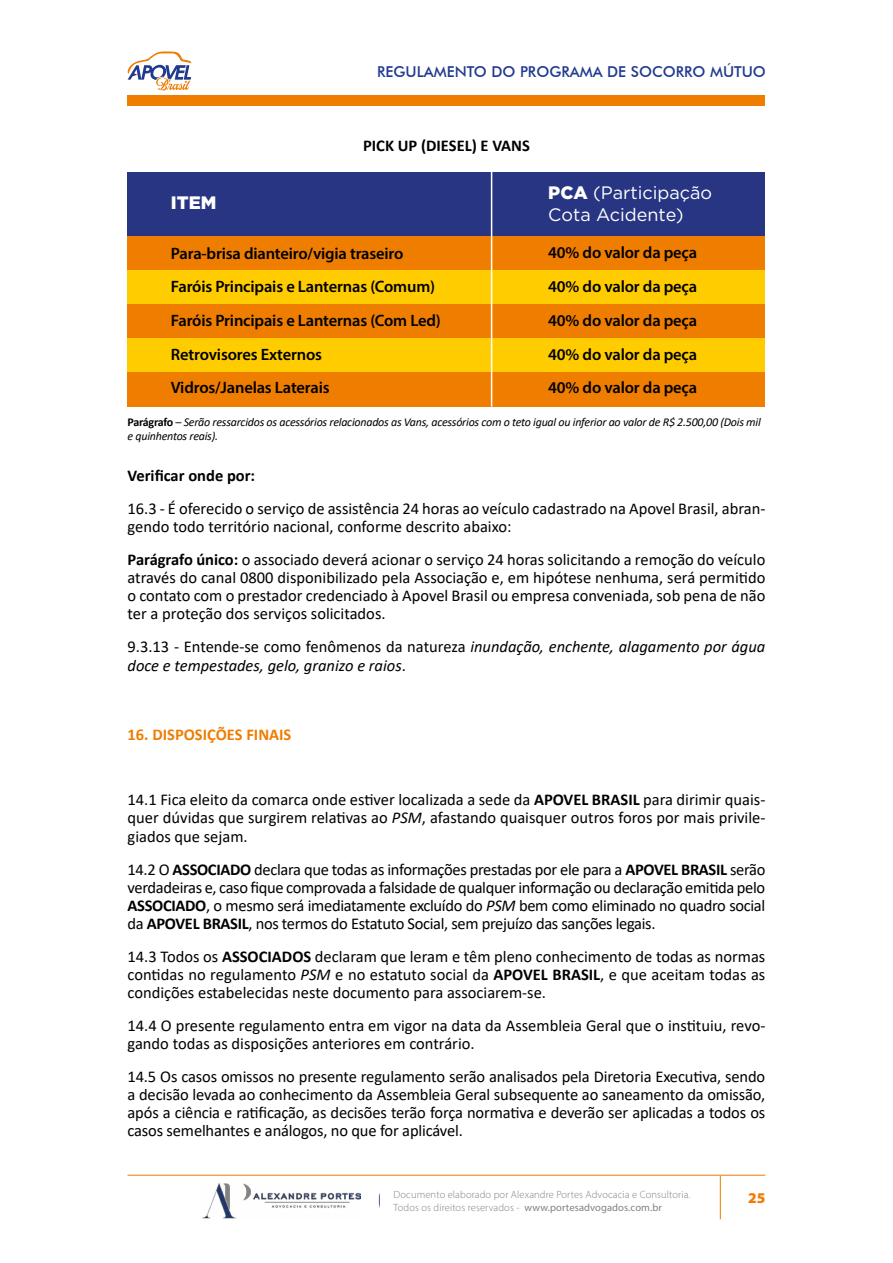
<style>
.page{position:relative;width:893px;height:1263px;background:#fff}
.page>*{position:absolute;margin:0;border:0;box-sizing:border-box;transform-origin:0 0}
.t1{font:18px/21.6px "Gotham";color:#fff}
.t2{font:900 18px "Gotham";color:#fff}
.t3{font:16.5px/18px "Calibri";color:#000;text-align:justify}
.t4{font:600 16.5px/33.8px "Myriad Pro";letter-spacing:-.01em;color:#000}
.t5{font:italic 16.5px/18.9px "Calibri";color:#000}
.t6{font:700 16.5px "Calibri";color:#000}
.t7{font:700 16.5px "Calibri";color:#ef7d00}
.t8{font:500 15px "Futura BT";color:#213a8f}
.t9{font:900 15px "Myriad Pro";color:#ef7d00}
.t10{font:italic 12px/14.4px "Calibri";letter-spacing:-.02em;color:#000}
.t11{font:300 10.5px/12.6px "Myriad Pro";letter-spacing:.01em;color:#808182}
.s1{font-weight:900}
.s2{font-weight:700;font-style:normal}
.s3{font-weight:700}
.s4{font-style:normal}
.s5{font-style:italic}
.s6{font-weight:400}
</style>
<div class="page">
<svg style="left:127px;top:51px;width:64px;height:39px"></svg>
<img style="left:202px;top:1184px;width:158px;height:35px">
<svg style="left:379px;top:1193px;width:1px;height:14px"></svg>
<div style="left:128px;top:96px;width:637px;height:10px;background:#ef7d00"></div>
<hr style="left:128px;top:1175px;width:637px;height:1px;background:#ef7d00">
<hr style="left:720px;top:1176px;width:1px;height:43px;background:#ef7d00">
<div style="left:128px;top:172px;width:637px;height:64px;background:#283583"></div>
<div style="left:128px;top:236px;width:637px;height:34px;background:#ef7d00"></div>
<div style="left:128px;top:271px;width:637px;height:34px;background:#fc0"></div>
<div style="left:128px;top:305px;width:637px;height:34px;background:#ef7d00"></div>
<div style="left:128px;top:339px;width:637px;height:34px;background:#fc0"></div>
<div style="left:128px;top:373px;width:637px;height:34px;background:#ef7d00"></div>
<hr style="left:491px;top:172px;width:1px;height:235px;background:#fff">
<p class="t8" style="left:377px;top:63px;width:390px">REGULAMENTO DO PROGRAMA DE SOCORRO MÚTUO</p>
<p class="t6" style="left:363px;top:134px;width:168px">PICK UP (DIESEL) E VANS</p>
<p class="t1" style="left:548px;top:182px;width:165px"><span class="s1">PCA</span> (Participação<br>Cota Acidente)</p>
<p class="t2" style="left:171px;top:190px;width:47px">ITEM</p>
<p class="t4" style="left:171px;top:236px;width:271px">Para-brisa dianteiro/vigia traseiro Faróis Principais e Lanternas (Comum)<br>Faróis Principais e Lanternas (Com Led)<br>Retrovisores Externos<br>Vidros/Janelas Laterais</p>
<p class="t4" style="left:548px;top:236px;width:150px;text-align:justify">40% do valor da peça 40% do valor da peça 40% do valor da peça 40% do valor da peça 40% do valor da peça</p>
<p class="t10" style="left:128px;top:414px;width:635px"><span class="s2">Parágrafo</span> – Serão ressarcidos os acessórios relacionados as Vans, acessórios com o teto igual ou inferior ao valor de R$ 2.500,00 (Dois mil e quinhentos reais).</p>
<p class="t6" style="left:128px;top:464px;width:129px">Verificar onde por:</p>
<p class="t3" style="left:128px;top:499px;width:639px">16.3 - É oferecido o serviço de assistência 24 horas ao veículo cadastrado na Apovel Brasil, abran&shy;gendo todo território nacional, conforme descrito abaixo:</p>
<p class="t3" style="left:128px;top:550px;width:639px"><span class="s3">Parágrafo único:</span> o associado deverá acionar o serviço 24 horas solicitando a remoção do veículo através do canal 0800 disponibilizado pela Associação e, em hipótese nenhuma, será permitido o contato com o prestador credenciado à Apovel Brasil ou empresa conveniada, sob pena de não ter a proteção dos serviços solicitados.</p>
<p class="t5" style="left:128px;top:637px;width:639px"><span class="s4">9.3.13 - Entende-se como fenômenos da natureza</span> inundação, enchente, alagamento por água doce e tempestades, gelo, granizo e raios<span class="s4">.</span></p>
<p class="t7" style="left:128px;top:723px;width:165px">16. DISPOSIÇÕES FINAIS</p>
<p class="t3" style="left:128px;top:790px;width:639px">14.1 Fica eleito da comarca onde estiver localizada a sede da <span class="s3">APOVEL BRASIL</span> para dirimir quais&shy;quer dúvidas que surgirem relativas ao <span class="s5">PSM</span>, afastando quaisquer outros foros por mais privile&shy;giados que sejam.</p>
<p class="t3" style="left:128px;top:860px;width:639px">14.2 O <span class="s3">ASSOCIADO</span> declara que todas as informações prestadas por ele para a <span class="s3">APOVEL BRASIL</span> serão verdadeiras e, caso fique comprovada a falsidade de qualquer informação ou declaração emitida pelo <span class="s3">ASSOCIADO</span>, o mesmo será imediatamente excluído do <span class="s5">PSM</span> bem como eliminado no quadro social da <span class="s3">APOVEL BRASIL</span>, nos termos do Estatuto Social, sem prejuízo das sanções legais.</p>
<p class="t3" style="left:128px;top:947px;width:639px">14.3 Todos os <span class="s3">ASSOCIADOS</span> declaram que leram e têm pleno conhecimento de todas as normas contidas no regulamento <span class="s5">PSM</span> e no estatuto social da <span class="s3">APOVEL BRASIL</span>, e que aceitam todas as condições estabelecidas neste documento para associarem-se.</p>
<p class="t3" style="left:128px;top:1016px;width:639px">14.4 O presente regulamento entra em vigor na data da Assembleia Geral que o instituiu, revo&shy;gando todas as disposições anteriores em contrário.</p>
<p class="t3" style="left:128px;top:1067px;width:639px">14.5 Os casos omissos no presente regulamento serão analisados pela Diretoria Executiva, sendo a decisão levada ao conhecimento da Assembleia Geral subsequente ao saneamento da omissão, após a ciência e ratificação, as decisões terão força normativa e deverão ser aplicadas a todos os casos semelhantes e análogos, no que for aplicável.</p>
<p class="t11" style="left:394px;top:1188px;width:298px">Documento elaborado por Alexandre Portes Advocacia e Consultoria.<br>Todos os direitos reservados - <span class="s6">www.portesadvogados.com.br</span></p>
<p class="t9" style="left:748px;top:1188px;width:19px">25</p>
</div>
